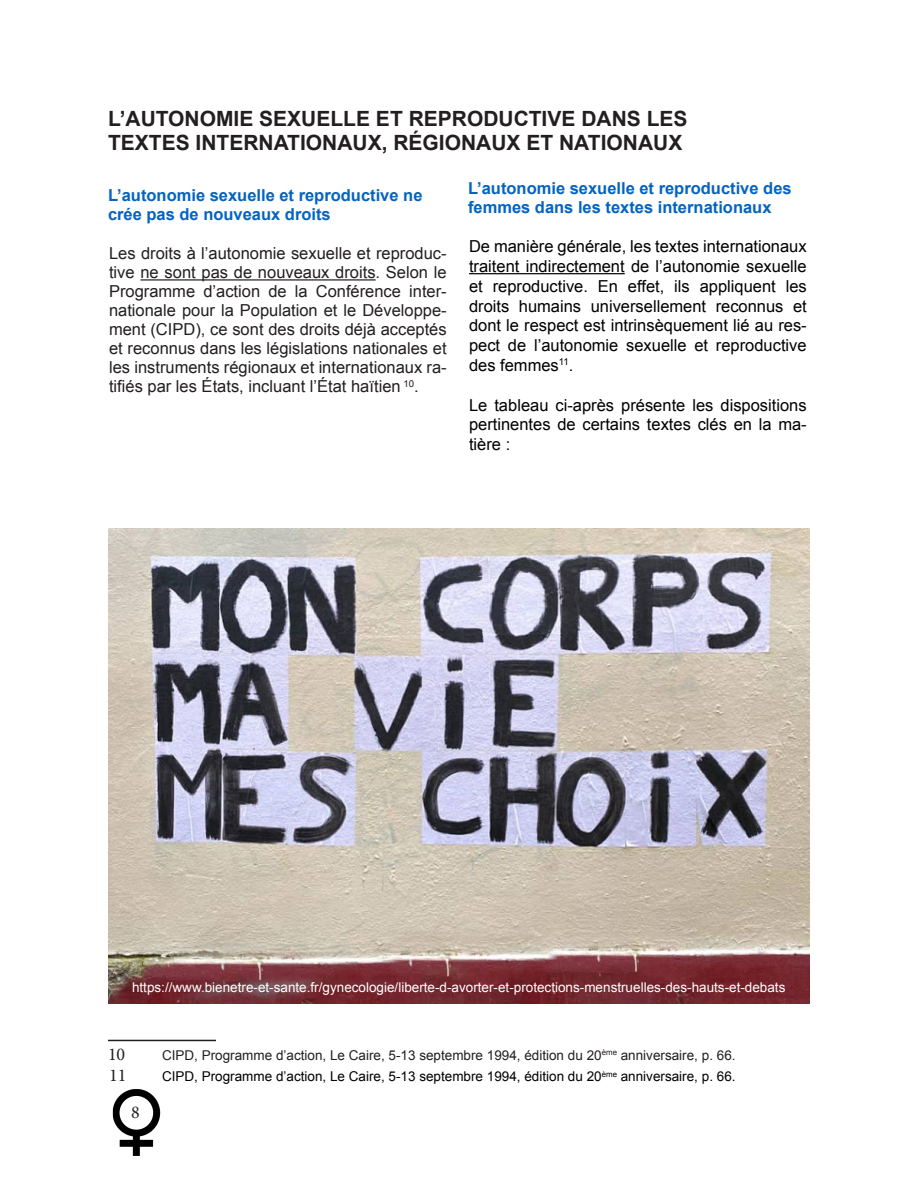
<style>
.page{position:relative;width:918px;height:1188px;background:#fff}
.page>*{position:absolute;margin:0;border:0;box-sizing:border-box;transform-origin:0 0}
.Heading_1{font:700 21px/24.2px "Arial";color:#231f20}
.t1{font:18px "Minion Pro";color:#231f20}
.t2{font:16.5px/19.8px "Arial";color:#000;text-align:justify}
.t3{font:16.5px/18.9px "Arial";color:#231f20;text-align:justify}
.Heading_3{font:700 16.5px/19px "Arial";color:#0563c1}
.t4{font:13.5px "Arial";color:#fff}
.t5{font:13.5px "Arial";color:#231f20}
.t6{font:13.5px "Arial";color:#000}
</style>
<div class="page">
<img style="left:112px;top:1089px;width:49px;height:67px">
<hr style="left:140px;top:279px;width:236px;height:2px;background:#231f20">
<hr style="left:108px;top:1040px;width:108px;height:1px;background:#231f20">
<hr style="left:469px;top:273px;width:156px;height:1px;background:#000">
<img style="left:108px;top:528px;width:702px;height:476px">
<p class="Heading_1" style="left:108px;top:108px;width:581px">L’AUTONOMIE SEXUELLE ET REPRODUCTIVE DANS LES<br>TEXTES INTERNATIONAUX, RÉGIONAUX ET NATIONAUX</p>
<p class="Heading_3" style="left:108px;top:187px;width:316px">L’autonomie sexuelle et reproductive ne crée pas de nouveaux droits</p>
<p class="t3" style="left:109px;top:244px;width:339px">Les droits à l’autonomie sexuelle et reproduc&shy;tive ne sont pas de nouveaux droits. Selon le Programme d’action de la Conférence inter&shy;nationale pour la Population et le Développe&shy;ment (CIPD), ce sont des droits déjà acceptés et reconnus dans les législations nationales et les instruments régionaux et internationaux ra&shy;tifiés par les États, incluant l’État haïtien <sup>10</sup>.</p>
<p class="Heading_3" style="left:468px;top:179px;width:325px">L’autonomie sexuelle et reproductive des femmes dans les textes internationaux</p>
<p class="t2" style="left:469px;top:237px;width:339px">De manière générale, les textes internationaux traitent indirectement de l’autonomie sexuelle et reproductive. En effet, ils appliquent les droits humains universellement reconnus et dont le respect est intrinsèquement lié au res&shy;pect de l’autonomie sexuelle et reproductive des femmes<sup>11</sup>.</p>
<p class="t2" style="left:469px;top:395px;width:339px">Le tableau ci-après présente les dispositions pertinentes de certains textes clés en la ma&shy;tière :</p>
<p class="t4" style="left:132px;top:979px;width:655px">https://www.bienetre-et-sante.fr/gynecologie/liberte-d-avorter-et-protections-menstruelles-des-hauts-et-debats</p>
<p class="t1" style="left:108px;top:1042px;width:19px">10</p>
<p class="t5" style="left:162px;top:1046px;width:575px">CIPD, Programme d’action, Le Caire, 5-13 septembre 1994, édition du 20<sup>ème</sup> anniversaire, p. 66.</p>
<p class="t1" style="left:109px;top:1064px;width:19px">11</p>
<p class="t6" style="left:162px;top:1068px;width:575px">CIPD, Programme d’action, Le Caire, 5-13 septembre 1994, édition du 20<sup>ème</sup> anniversaire, p. 66.</p>
<p class="t1" style="left:131px;top:1100px;width:10px">8</p>
</div>
